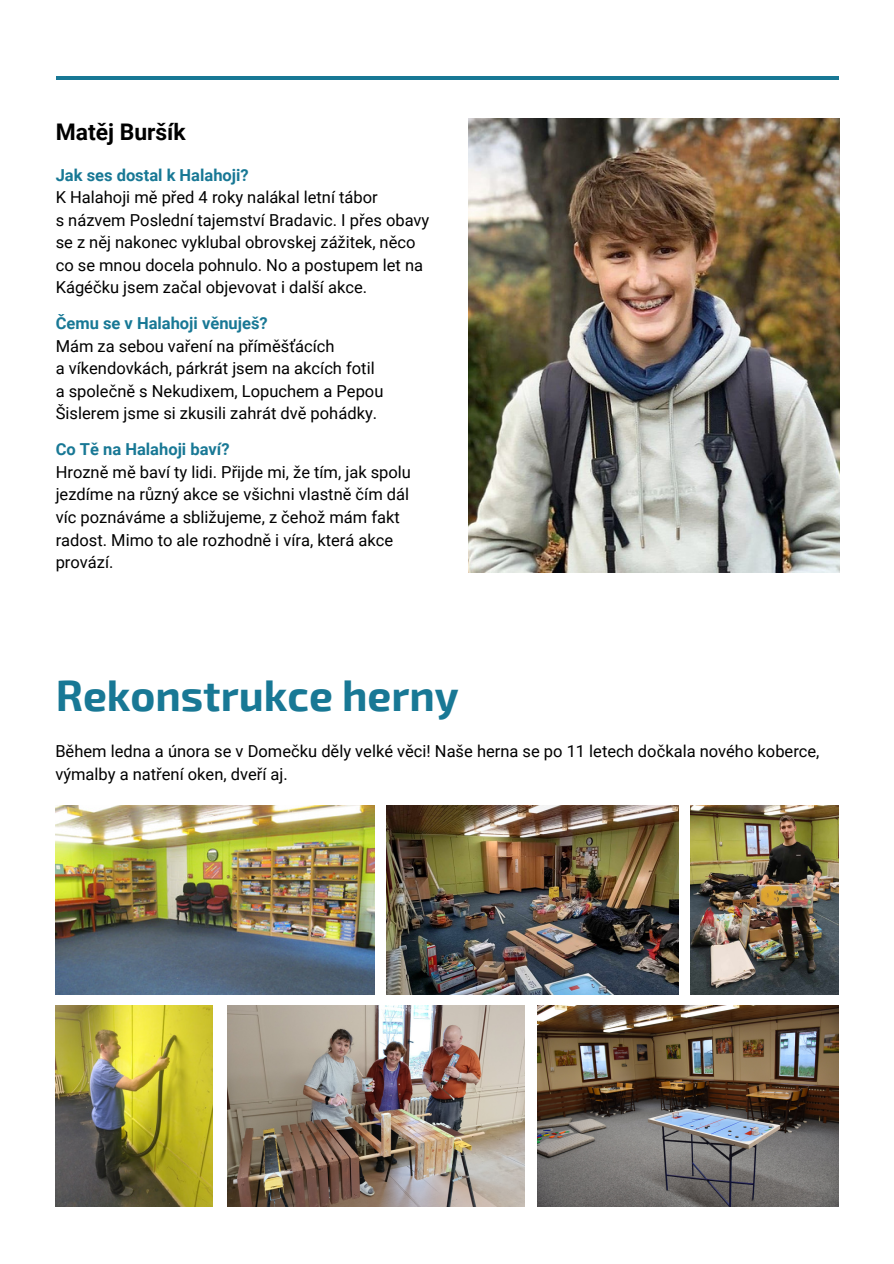
<style>
.page{position:relative;width:894px;height:1264px;background:#fff}
.page>*{position:absolute;margin:0;border:0;box-sizing:border-box;transform-origin:0 0}
.t1{font:700 42.45px "Exo 2";color:#187895}
.t2{font:700 22.8px "Roboto";color:#000}
.t3{font:16.5px/22.5px "Roboto";color:#000}
.t4{font:700 16.5px "Roboto";color:#187895}
</style>
<div class="page">
<hr style="left:56px;top:76px;width:782px;height:4px;background:#187895">
<img style="left:468px;top:118px;width:370px;height:454px">
<img style="left:56px;top:805px;width:318px;height:189px">
<img style="left:386px;top:805px;width:292px;height:189px">
<img style="left:537px;top:1005px;width:301px;height:201px">
<img style="left:56px;top:1005px;width:157px;height:201px">
<img style="left:690px;top:805px;width:148px;height:189px">
<img style="left:227px;top:1005px;width:297px;height:201px">
<p class="t2" style="left:56px;top:119px;width:131px">Matěj Buršík</p>
<p class="t4" style="left:56px;top:165px;width:194px">Jak ses dostal k Halahoji?</p>
<h1 class="t3" style="left:56px;top:186px;width:375px">K Halahoji mě před 4 roky nalákal letní tábor<br>s názvem Poslední tajemství Bradavic. I přes obavy se z něj nakonec vyklubal obrovskej zážitek, něco co se mnou docela pohnulo. No a postupem let na Kágéčku jsem začal objevovat i další akce.</h1>
<p class="t4" style="left:56px;top:314px;width:213px">Čemu se v Halahoji věnuješ?</p>
<p class="t3" style="left:56px;top:335px;width:329px">Mám za sebou vaření na příměšťácích<br>a víkendovkách, párkrát jsem na akcích fotil a společně s Nekudixem, Lopuchem a Pepou Šislerem jsme si zkusili zahrát dvě pohádky.</p>
<p class="t4" style="left:56px;top:440px;width:175px">Co Tě na Halahoji baví?</p>
<p class="t3" style="left:56px;top:461px;width:357px">Hrozně mě baví ty lidi. Přijde mi, že tím, jak spolu jezdíme na různý akce se všichni vlastně čím dál víc poznáváme a sbližujeme, z čehož mám fakt radost. Mimo to ale rozhodně i víra, která akce provází.</p>
<p class="t1" style="left:56px;top:668px;width:404px">Rekonstrukce herny</p>
<p class="t3" style="left:55px;top:740px;width:765px">Během ledna a února se v Domečku děly velké věci! Naše herna se po 11 letech dočkala nového koberce, výmalby a natření oken, dveří aj.</p>
</div>
